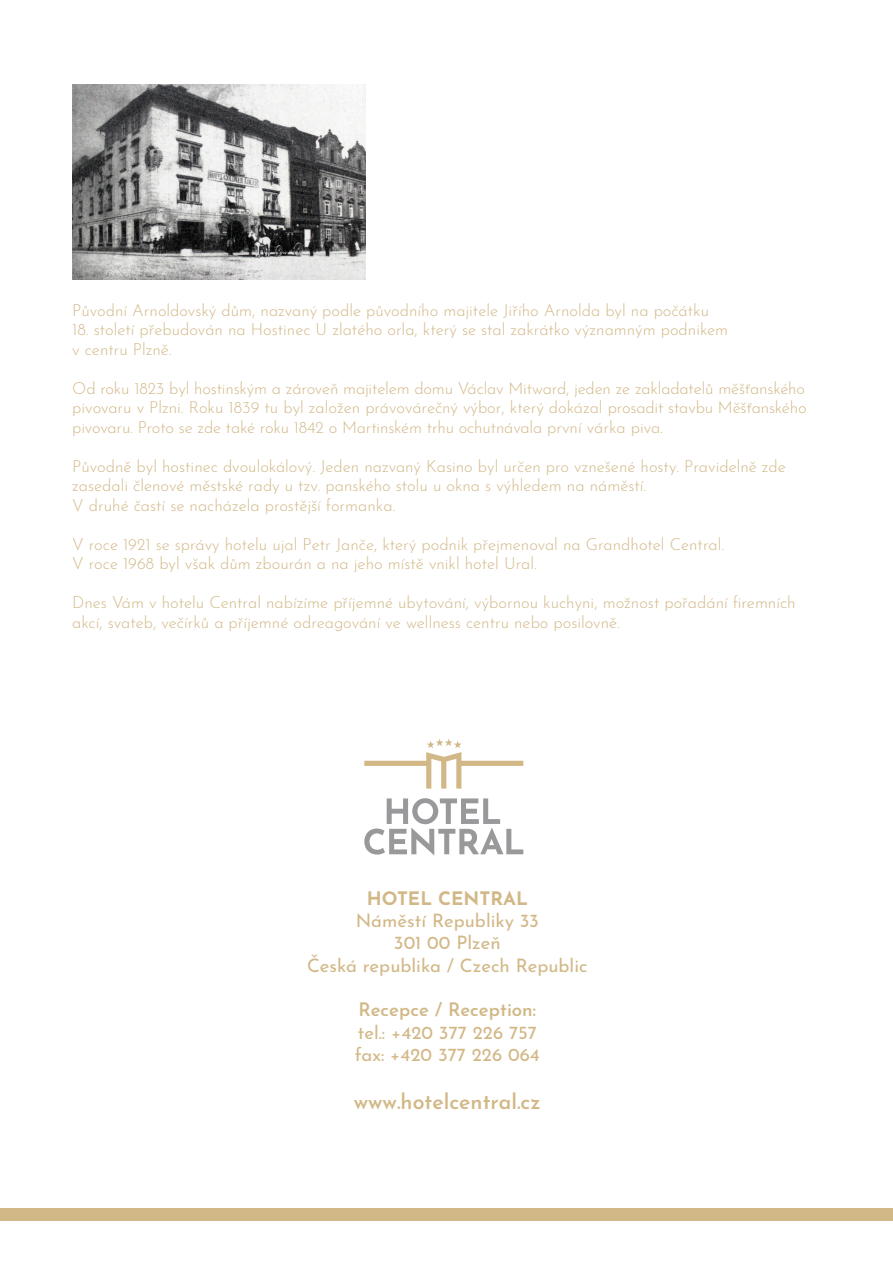
<style>
.page{position:relative;width:893px;height:1263px;background:#fff}
.page>*{position:absolute;margin:0;border:0;box-sizing:border-box;transform-origin:0 0}
.t1{font:600 21.3px "Josefin Sans";color:#d2b887}
.t2{font:18.6px/22.4px "Josefin Sans";color:#d2b887;text-align:center}
.t3{font:600 18.6px "Josefin Sans";color:#d2b887}
.t4{font:700 18.6px "Josefin Sans";color:#d2b887}
.t5{font:300 16.5px/19.5px "Josefin Sans";color:#d2b887}
</style>
<div class="page">
<div style="left:0;top:1208px;width:893px;height:13px;background:#d2b887"></div>
<svg style="left:364px;top:739px;width:159px;height:49px"></svg>
<svg style="left:364px;top:798px;width:159px;height:57px"></svg>
<img style="left:72px;top:85px;width:294px;height:195px">
<p class="t5" style="left:72px;top:299px;width:638px">Původní Arnoldovský dům, nazvaný podle původního majitele Jiřího Arnolda byl na počátku</p>
<p class="t5" style="left:72px;top:318px;width:657px">18. století přebudován na Hostinec U zlatého orla, který se stal zakrátko významným podnikem v centru Plzně.</p>
<p class="t5" style="left:72px;top:377px;width:736px;text-align:justify">Od roku 1823 byl hostinským a zároveň majitelem domu Václav Mitward, jeden ze zakladatelů měšťanského pivovaru v Plzni. Roku 1839 tu byl založen právovárečný výbor, který dokázal prosadit stavbu Měšťanského pivovaru. Proto se zde také roku 1842 o Martinském trhu ochutnávala první várka piva.</p>
<p class="t5" style="left:72px;top:455px;width:715px">Původně byl hostinec dvoulokálový. Jeden nazvaný Kasino byl určen pro vznešené hosty. Pravidelně zde zasedali členové městské rady u tzv. panského stolu u okna s výhledem na náměstí.<br>V druhé častí se nacházela prostější formanka.</p>
<p class="t5" style="left:72px;top:533px;width:653px">V roce 1921 se správy hotelu ujal Petr Janče, který podnik přejmenoval na Grandhotel Central.<br>V roce 1968 byl však dům zbourán a na jeho místě vnikl hotel Ural.</p>
<p class="t5" style="left:72px;top:591px;width:725px">Dnes Vám v hotelu Central nabízíme příjemné ubytování, výbornou kuchyni, možnost pořadání firemních akcí, svateb, večírků a příjemné odreagování ve wellness centru nebo posilovně.</p>
<p class="t4" style="left:367px;top:882px;width:163px">HOTEL CENTRAL</p>
<p class="t2" style="left:307px;top:907px;width:282px">Náměstí Republiky 33<br>301 00 Plzeň<br>Česká republika / Czech Republic</p>
<p class="t3" style="left:358px;top:994px;width:179px">Recepce / Reception:</p>
<p class="t2" style="left:355px;top:1019px;width:186px;text-align:left">tel.: +420 377 226 757 fax: +420 377 226 064</p>
<p class="t1" style="left:354px;top:1083px;width:188px">www.hotelcentral.cz</p>
</div>
